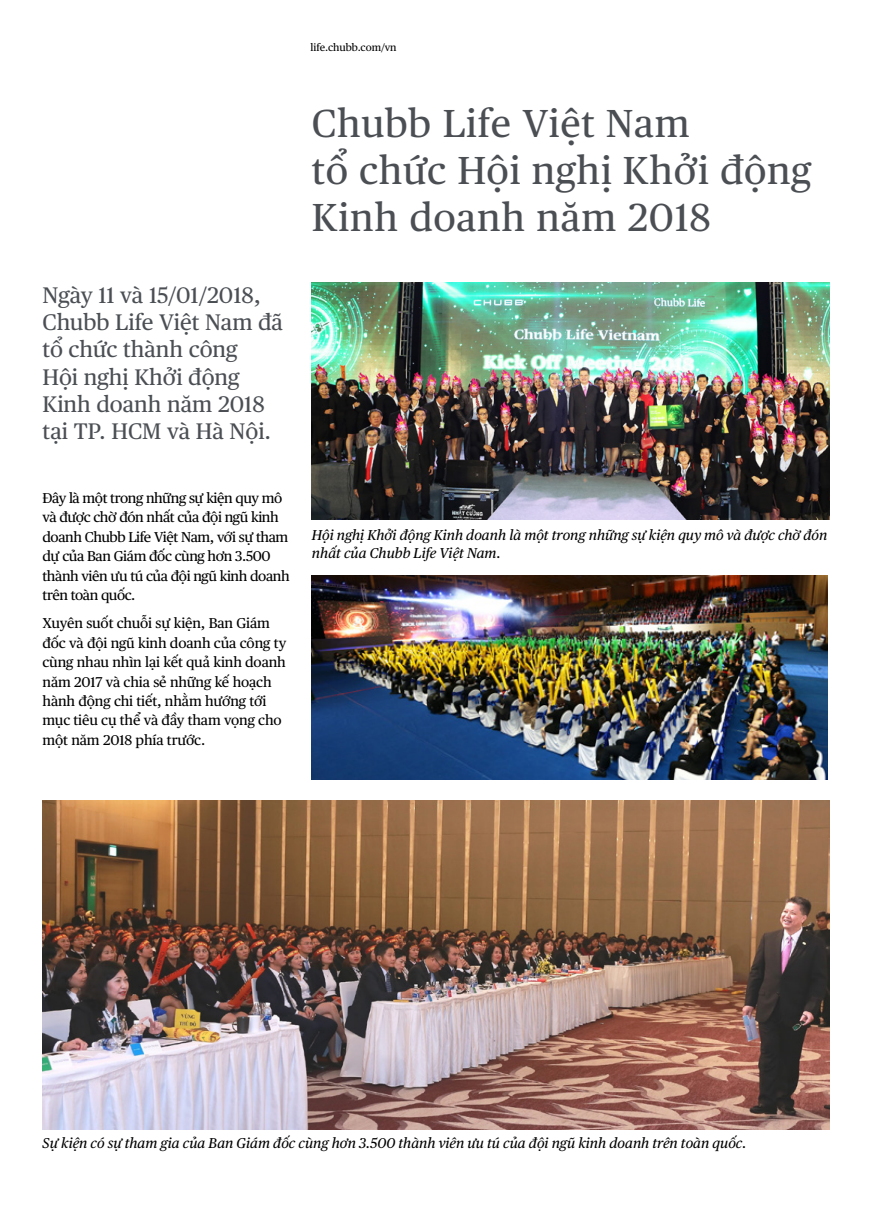
<style>
.page{position:relative;width:872px;height:1212px;background:#fff}
.page>*{position:absolute;margin:0;border:0;box-sizing:border-box;transform-origin:0 0}
.t1{font:39px/46.8px "Chubb Publico Text VN";letter-spacing:.02em;color:#4b4f54}
.t2{font:22.5px/27px "Chubb Publico Text VN";color:#4b4f54}
.t3{font:14.25px/19.5px "Chubb Publico Text VN";letter-spacing:-.02em;color:#000}
.t4{font:italic 14.25px/18px "Chubb Publico Text VN";color:#000}
.t5{font:10.5px "Chubb Publico Text VN";color:#000}
</style>
<div class="page">
<img style="left:43px;top:800px;width:786px;height:329px">
<img style="left:312px;top:282px;width:517px;height:237px">
<img style="left:312px;top:576px;width:515px;height:204px">
<p class="t5" style="left:310px;top:39px;width:88px">life.chubb.com/vn</p>
<h2 class="t2" style="left:43px;top:281px;width:242px">Ngày 11 và 15/01/2018,<br>Chubb Life Việt Nam đã tổ chức thành công<br>Hội nghị Khởi động<br>Kinh doanh năm 2018 tại TP. HCM và Hà Nội.</h2>
<p class="t3" style="left:43px;top:487px;width:249px">Đây là một trong những sự kiện quy mô và được chờ đón nhất của đội ngũ kinh doanh Chubb Life Việt Nam, với sự tham dự của Ban Giám đốc cùng hơn 3.500 thành viên ưu tú của đội ngũ kinh doanh trên toàn quốc.</p>
<p class="t3" style="left:43px;top:612px;width:245px">Xuyên suốt chuỗi sự kiện, Ban Giám đốc và đội ngũ kinh doanh của công ty cùng nhau nhìn lại kết quả kinh doanh năm 2017 và chia sẻ những kế hoạch hành động chi tiết, nhằm hướng tới mục tiêu cụ thể và đầy tham vọng cho một năm 2018 phía trước.</p>
<h1 class="t1" style="left:312px;top:98px;width:501px">Chubb Life Việt Nam<br>tổ chức Hội nghị Khởi động<br>Kinh doanh năm 2018</h1>
<p class="t4" style="left:312px;top:525px;width:517px">Hội nghị Khởi động Kinh doanh là một trong những sự kiện quy mô và được chờ đón nhất của Chubb Life Việt Nam.</p>
<p class="t4" style="left:43px;top:1133px;width:705px">Sự kiện có sự tham gia của Ban Giám đốc cùng hơn 3.500 thành viên ưu tú của đội ngũ kinh doanh trên toàn quốc.</p>
</div>
